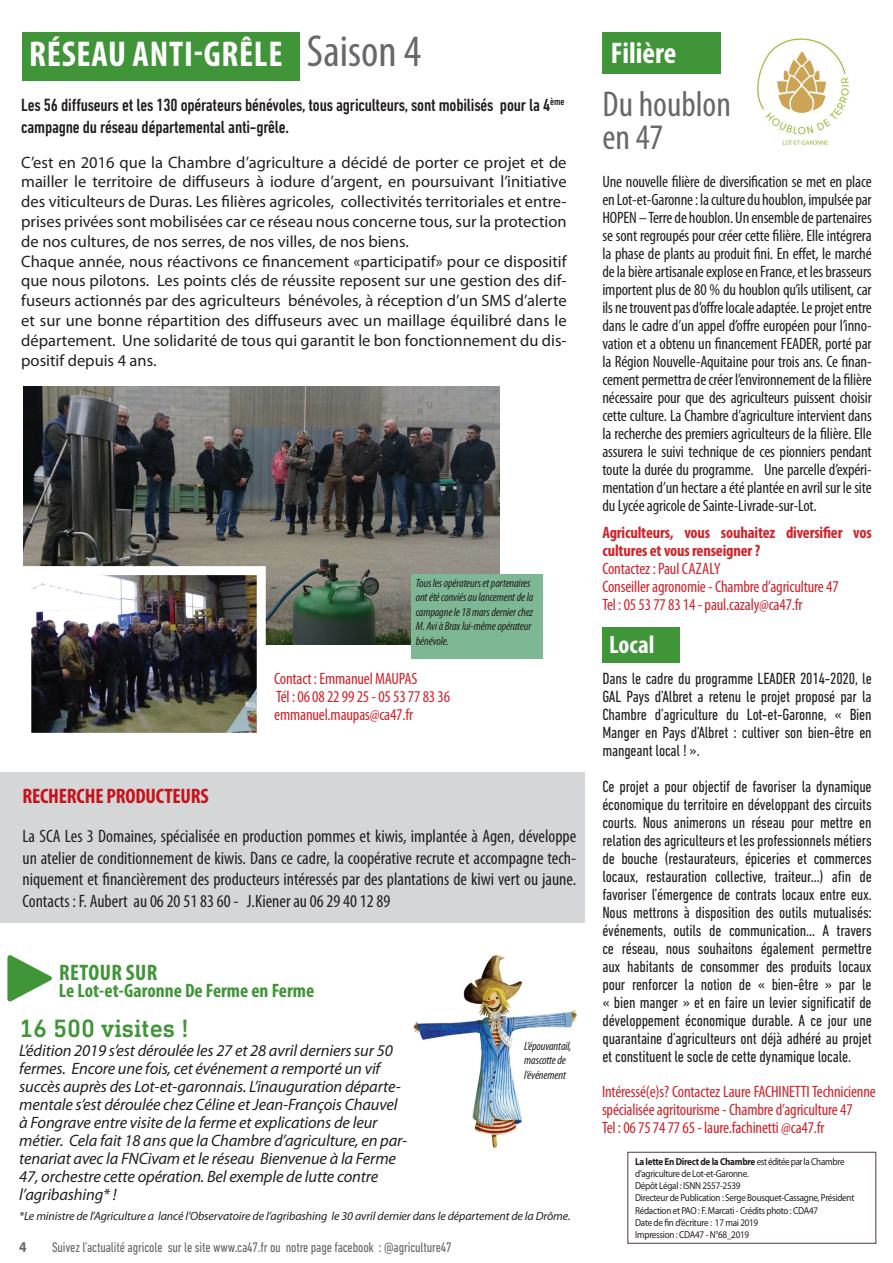
<style>
.page{position:relative;width:893px;height:1263px;background:#fff}
.page>*{position:absolute;margin:0;border:0;box-sizing:border-box;transform-origin:0 0}
.t1{font:700 condensed 36px "Myriad Pro";letter-spacing:.02em;color:#fff}
.t2{font:condensed 36px/33px "Myriad Pro";color:#69676a}
.t3{font:700 condensed 30px "Myriad Pro";color:#fff}
.t4{font:500 25.5px "DIN Next Slab Pro";color:#3f9537}
.t5{font:700 condensed 25.2px "Myriad Pro";color:#fff}
.t6{font:700 condensed 22.5px "Myriad Pro";color:#3f9537}
.t7{font:700 condensed 21px "Myriad Pro";letter-spacing:-.01em;color:#c6131b}
.t8{font:700 condensed 19.5px "Myriad Pro";color:#3f9537}
.t9{font:condensed 18px/21.6px "Myriad Pro";color:#231f20;text-align:justify}
.t10{font:500 condensed 18px/21.6px "DIN Next LT Pro";letter-spacing:-.01em;color:#231f20}
.t11{font:condensed 16.5px/18px "Myriad Pro";letter-spacing:-.01em;color:#231f20;text-align:justify}
.t12{font:condensed 16.5px/18px "DIN Next LT Pro";letter-spacing:-.01em;color:#231f20;text-align:justify}
.t13{font:16.5px/19.8px "Myriad Pro";color:#231f20}
.t14{font:italic 16.5px/18px "Myriad Pro";letter-spacing:-.01em;color:#231f20}
.t15{font:condensed 16.5px/18px "Myriad Pro";letter-spacing:-.01em;color:#d1232a}
.t16{font:700 condensed 16.5px/18px "Myriad Pro";letter-spacing:-.01em;color:#d1232a}
.t17{font:700 15px "Myriad Pro";color:#69676a;scale:.9 1}
.t18{font:condensed 14.25px "DIN Next LT Pro";letter-spacing:-.01em;color:#69676a}
.t19{font:italic condensed 12px/14.4px "Myriad Pro";letter-spacing:-.01em;color:#231f20}
.t20{font:italic 12px "Myriad Pro";letter-spacing:-.01em;color:#231f20}
.t21{font:10.2px/12.1px "Myriad Pro";letter-spacing:-.03em;color:#231f20;scale:.9 1}
.s1{font-weight:400;font-size:45px;color:#69676a}
.s2{font-weight:700}
</style>
<div class="page">
<div style="left:627px;top:1152px;width:249px;height:92px;border:1px solid #655056"></div>
<div style="left:602px;top:627px;width:77px;height:35px;background:#3f9537"></div>
<div style="left:0;top:772px;width:584px;height:150px;background:#d5d6d8"></div>
<div style="left:22px;top:32px;width:278px;height:48px;background:#3f9537"></div>
<div style="left:602px;top:32px;width:118px;height:42px;background:#3f9537"></div>
<img style="left:757px;top:38px;width:92px;height:107px">
<img style="left:23px;top:387px;width:477px;height:258px">
<img style="left:32px;top:576px;width:224px;height:156px">
<div style="left:22px;top:566px;width:244px;height:176px;border:9px solid #fff"></div>
<div style="left:411px;top:574px;width:132px;height:84px;background:#7db793"></div>
<svg style="left:7px;top:955px;width:45px;height:47px"></svg>
<img style="left:413px;top:955px;width:164px;height:193px">
<h1 class="t1" style="left:29px;top:31px;width:393px">Réseau anti-grêle <span class="s1">Saison 4</span></h1>
<h2 class="t3" style="left:611px;top:34px;width:67px">Filière</h2>
<h1 class="t2" style="left:602px;top:87px;width:130px">Du houblon en 47</h1>
<p class="t11" style="left:602px;top:173px;width:271px">Une nouvelle filière de diversification se met en place en Lot-et-Garonne : la culture du houblon, impulsée par HOPEN – Terre de houblon. Un ensemble de partenaires se sont regroupés pour créer cette filière. Elle intégrera la phase de plants au produit fini. En effet, le marché de la bière artisanale explose en France, et les brasseurs importent plus de 80 % du houblon qu’ils utilisent, car ils ne trouvent pas d’offre locale adaptée. Le projet entre dans le cadre d’un appel d’offre européen pour l’inno&shy;vation et a obtenu un financement FEADER, porté par la Région Nouvelle-Aquitaine pour trois ans. Ce finan&shy;cement permettra de créer l’environnement de la filière nécessaire pour que des agriculteurs puissent choisir cette culture. La Chambre d’agriculture intervient dans la recherche des premiers agriculteurs de la filière. Elle assurera le suivi technique de ces pionniers pendant toute la durée du programme. Une parcelle d’expéri&shy;mentation d’un hectare a été plantée en avril sur le site du Lycée agricole de Sainte-Livrade-sur-Lot.</p>
<p class="t16" style="left:602px;top:524px;width:271px">Agriculteurs, vous souhaitez diversifier vos cultures et vous renseigner ?</p>
<p class="t15" style="left:602px;top:560px;width:238px">Contactez : Paul Cazaly<br>Conseiller agronomie - Chambre d’agriculture 47<br>Tel : 05 53 77 83 14 - paul.cazaly@ca47.fr</p>
<p class="t10" style="left:21px;top:94px;width:545px">Les 56 diffuseurs et les 130 opérateurs bénévoles, tous agriculteurs, sont mobilisés pour la 4<sup>ème </sup>campagne du réseau départemental anti-grêle.</p>
<p class="t13" style="left:21px;top:152px;width:547px">C’est en 2016 que la Chambre d’agriculture a décidé de porter ce projet et de mailler le territoire de diffuseurs à iodure d’argent, en poursuivant l’initiative des viticulteurs de Duras. Les filières agricoles, collectivités territoriales et entre&shy;prises privées sont mobilisées car ce réseau nous concerne tous, sur la protection de nos cultures, de nos serres, de nos villes, de nos biens.<br>Chaque année, nous réactivons ce financement «participatif» pour ce dispositif que nous pilotons. Les points clés de réussite reposent sur une gestion des dif&shy;fuseurs actionnés par des agriculteurs bénévoles, à réception d’un SMS d’alerte et sur une bonne répartition des diffuseurs avec un maillage équilibré dans le département. Une solidarité de tous qui garantit le bon fonctionnement du dis&shy;positif depuis 4 ans.</p>
<p class="t19" style="left:416px;top:576px;width:119px">Tous les opérateurs et partenaires ont été conviés au lancement de la campagne le 18 mars dernier chez<br>M. Avi à Brax lui-même opérateur bénévole.</p>
<h3 class="t5" style="left:609px;top:629px;width:47px">Local</h3>
<p class="t15" style="left:274px;top:669px;width:177px">Contact : Emmanuel MAUPAS<br>Tél : 06 08 22 99 25 - 05 53 77 83 36 emmanuel.maupas@ca47.fr</p>
<p class="t7" style="left:23px;top:782px;width:133px">RECHERCHE PRODUCTEURS</p>
<p class="t9" style="left:23px;top:825px;width:555px">La SCA Les 3 Domaines, spécialisée en production pommes et kiwis, implantée à Agen, développe un atelier de conditionnement de kiwis. Dans ce cadre, la coopérative recrute et accompagne tech&shy;niquement et financièrement des producteurs intéressés par des plantations de kiwi vert ou jaune.<br>Contacts : F. Aubert au 06 20 51 83 60 - J.Kiener au 06 29 40 12 89</p>
<h3 class="t6" style="left:59px;top:959px;width:79px">RETOURSUR</h3>
<p class="t8" style="left:59px;top:978px;width:257px">Le Lot-et-Garonne De Ferme en Ferme</p>
<h3 class="t4" style="left:19px;top:1013px;width:171px">16 500 visites !</h3>
<p class="t19" style="left:524px;top:1039px;width:49px">L’épouvantail, mascotte de l’événement</p>
<p class="t14" style="left:19px;top:1041px;width:389px">L’édition 2019 s’est déroulée les 27 et 28 avril derniers sur 50 fermes. Encore une fois, cet événement a remporté un vif succès auprès des Lot-et-garonnais. L’inauguration départe&shy;mentale s’est déroulée chez Céline et Jean-François Chauvel à Fongrave entre visite de la ferme et explications de leur métier. Cela fait 18 ans que la Chambre d’agriculture, en par&shy;tenariat avec la FNCivam et le réseau Bienvenue à la Ferme 47, orchestre cette opération. Bel exemple de lutte contre l’agribashing* !</p>
<p class="t20" style="left:19px;top:1208px;width:553px">*Le ministre de l’Agriculture a lancé l’Observatoire de l’agribashing le 30 avril dernier dans le département de la Drôme.</p>
<p class="t17" style="left:19px;top:1237px;width:10px">4</p>
<p class="t18" style="left:52px;top:1238px;width:401px">Suivez l’actualité agricole sur le site www.ca47.fr ou notre page facebook : @agriculture47</p>
<p class="t12" style="left:602px;top:669px;width:271px">Dans le cadre du programme LEADER 2014-2020, le GAL Pays d’Albret a retenu le projet proposé par la Chambre d’agriculture du Lot-et-Garonne, « Bien Manger en Pays d’Albret : cultiver son bien-être en mangeant local ! ».</p>
<p class="t12" style="left:602px;top:777px;width:271px">Ce projet a pour objectif de favoriser la dynamique économique du territoire en développant des circuits courts. Nous animerons un réseau pour mettre en relation des agriculteurs et les professionnels métiers de bouche (restaurateurs, épiceries et commerces locaux, restauration collective, traiteur…) afin de favoriser l’émergence de contrats locaux entre eux.<br>Nous mettrons à disposition des outils mutualisés: événements, outils de communication... A travers ce réseau, nous souhaitons également permettre aux habitants de consommer des produits locaux pour renforcer la notion de « bien-être » par le « bien manger » et en faire un levier significatif de développement économique durable. A ce jour une quarantaine d’agriculteurs ont déjà adhéré au projet et constituent le socle de cette dynamique locale.</p>
<p class="t15" style="left:602px;top:1082px;width:275px">Intéressé(e)s? Contactez Laure FACHINETTI Technicienne spécialisée agritourisme - Chambre d’agriculture 47<br>Tel : 06 75 74 77 65 - laure.fachinetti @ca47.fr</p>
<p class="t21" style="left:635px;top:1155px;width:245px"><span class="s2">La lette En Direct de la Chambre</span> est éditée par la Chambre d’agriculture de Lot-et-Garonne.<br>Dépôt Légal : ISNN 2557-2539<br>Directeur de Publication : Serge Bousquet-Cassagne, Président Rédaction et PAO : F. Marcati - Crédits photo : CDA47<br>Date de fin d’écriture : 17 mai 2019<br>Impression : CDA47 - N°68_2019</p>
</div>
